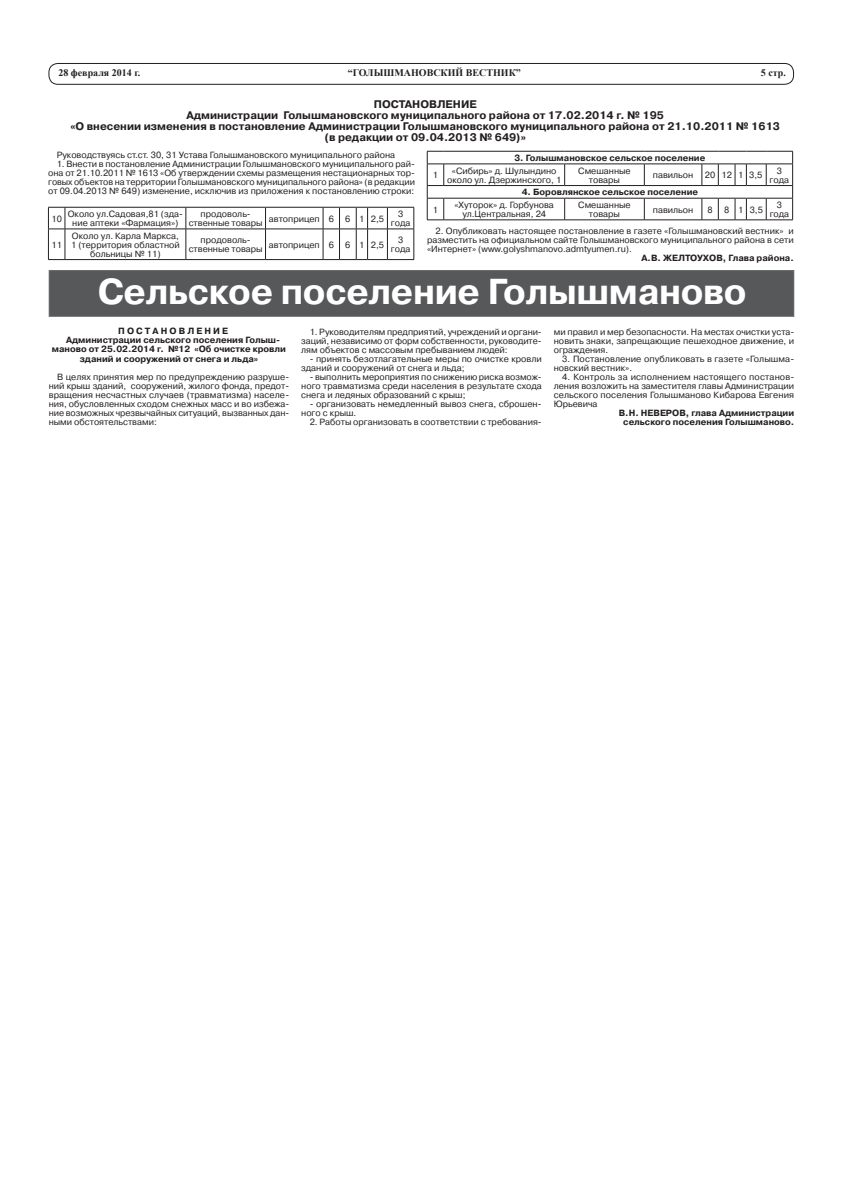
<style>
.page{position:relative;width:842px;height:1191px;background:#fff}
.page>*{position:absolute;margin:0;border:0;box-sizing:border-box;transform-origin:0 0}
.t1{font:700 36px "Pragmatica C";letter-spacing:-.01em;color:#fff}
.t2{font:700 11px/11px "Pragmatica C";color:#231f20;text-align:center}
.t3{font:700 10px "Times New Roman";color:#231f20}
.t4{font:9px/9px "Pragmatica C";color:#231f20;text-align:center}
.t5{font:700 9px/9px "Pragmatica C";color:#231f20;text-align:center}
</style>
<div class="page">
<div style="left:48px;top:63px;width:746px;height:22px;border:1px solid #231f20;border-radius:9px"></div>
<hr style="left:65px;top:207px;width:121px;height:1px;background:#231f20">
<hr style="left:186px;top:207px;width:79px;height:1px;background:#231f20">
<hr style="left:265px;top:207px;width:58px;height:1px;background:#231f20">
<hr style="left:65px;top:229px;width:121px;height:1px;background:#231f20">
<hr style="left:186px;top:229px;width:79px;height:1px;background:#231f20">
<hr style="left:265px;top:229px;width:58px;height:1px;background:#231f20">
<svg style="left:48px;top:259px;width:17px;height:1px"></svg>
<hr style="left:65px;top:259px;width:121px;height:1px;background:#231f20">
<hr style="left:186px;top:259px;width:79px;height:1px;background:#231f20">
<hr style="left:265px;top:259px;width:58px;height:1px;background:#231f20">
<svg style="left:323px;top:259px;width:91px;height:1px"></svg>
<hr style="left:48px;top:229px;width:1px;height:30px;background:#231f20">
<svg style="left:48px;top:207px;width:18px;height:23px"></svg>
<svg style="left:186px;top:207px;width:1px;height:22px"></svg>
<svg style="left:265px;top:207px;width:1px;height:22px"></svg>
<svg style="left:323px;top:207px;width:92px;height:23px"></svg>
<hr style="left:65px;top:229px;width:1px;height:30px;background:#231f20">
<hr style="left:186px;top:229px;width:1px;height:30px;background:#231f20">
<hr style="left:265px;top:229px;width:1px;height:30px;background:#231f20">
<hr style="left:323px;top:229px;width:1px;height:30px;background:#231f20">
<hr style="left:339px;top:229px;width:1px;height:30px;background:#231f20">
<hr style="left:356px;top:229px;width:1px;height:30px;background:#231f20">
<hr style="left:367px;top:229px;width:1px;height:30px;background:#231f20">
<hr style="left:387px;top:229px;width:1px;height:30px;background:#231f20">
<hr style="left:414px;top:229px;width:1px;height:30px;background:#231f20">
<hr style="left:444px;top:151px;width:121px;height:1px;background:#231f20">
<hr style="left:565px;top:151px;width:79px;height:1px;background:#231f20">
<hr style="left:644px;top:151px;width:58px;height:1px;background:#231f20">
<hr style="left:444px;top:164px;width:121px;height:1px;background:#231f20">
<hr style="left:565px;top:164px;width:79px;height:1px;background:#231f20">
<hr style="left:644px;top:164px;width:58px;height:1px;background:#231f20">
<hr style="left:444px;top:185px;width:121px;height:1px;background:#231f20">
<hr style="left:565px;top:185px;width:79px;height:1px;background:#231f20">
<hr style="left:644px;top:185px;width:58px;height:1px;background:#231f20">
<hr style="left:444px;top:198px;width:121px;height:1px;background:#231f20">
<hr style="left:565px;top:198px;width:79px;height:1px;background:#231f20">
<hr style="left:644px;top:198px;width:58px;height:1px;background:#231f20">
<hr style="left:444px;top:220px;width:121px;height:1px;background:#231f20">
<hr style="left:565px;top:220px;width:79px;height:1px;background:#231f20">
<hr style="left:644px;top:220px;width:58px;height:1px;background:#231f20">
<svg style="left:564px;top:164px;width:1px;height:21px"></svg>
<svg style="left:644px;top:164px;width:1px;height:21px"></svg>
<svg style="left:427px;top:151px;width:17px;height:70px"></svg>
<svg style="left:564px;top:198px;width:1px;height:22px"></svg>
<svg style="left:644px;top:198px;width:1px;height:22px"></svg>
<svg style="left:702px;top:151px;width:91px;height:70px"></svg>
<div style="left:48px;top:270px;width:747px;height:47px;background:#57585a"></div>
<p class="t3" style="left:58px;top:66px;width:83px">28 февраля 2014 г.</p>
<p class="t3" style="left:348px;top:66px;width:175px">“ГОЛЫШМАНОВСКИЙ ВЕСТНИК”</p>
<p class="t3" style="left:761px;top:66px;width:27px">5 стр.</p>
<p class="t2" style="left:70px;top:99px;width:711px">постановлениЕ<br>Администрации Голышмановского муниципального района от 17.02.2014 г. № 195<br>«О внесении изменения в постановление Администрации Голышмановского муниципального района от 21.10.2011 № 1613 (в редакции от 09.04.2013 № 649)»</p>
<p class="t4" style="left:57px;top:150px;width:340px">Руководствуясь ст.ст. 30, 31 Устава Голышмановского муниципального района</p>
<p class="t4" style="left:48px;top:159px;width:368px;text-align:justify;text-indent:9px">1. Внести в постановление Администрации Голышмановского муниципального рай&shy;она от 21.10.2011 № 1613 «Об утверждении схемы размещения нестационарных тор&shy;говых объектов на территории Голышмановского муниципального района» (в редакции от 09.04.2013 № 649) изменение, исключив из приложения к постановлению строки:</p>
<p class="t4" style="left:51px;top:214px;width:12px">10</p>
<p class="t4" style="left:68px;top:209px;width:115px">Около ул.Садовая,81 (зда&shy;ние аптеки «Фармация»)</p>
<p class="t4" style="left:189px;top:209px;width:75px">продоволь&shy;ственные товары</p>
<p class="t4" style="left:269px;top:214px;width:67px">автоприцеп 6</p>
<p class="t4" style="left:345px;top:214px;width:40px">6 1 2,5</p>
<p class="t4" style="left:391px;top:209px;width:21px">3 года</p>
<p class="t4" style="left:51px;top:240px;width:12px">11</p>
<p class="t4" style="left:71px;top:231px;width:110px">Около ул. Карла Маркса,<br>1 (территория областной больницы № 11)</p>
<p class="t4" style="left:189px;top:236px;width:75px">продоволь&shy;ственные товары</p>
<p class="t4" style="left:269px;top:240px;width:67px">автоприцеп 6</p>
<p class="t4" style="left:345px;top:240px;width:40px">6 1 2,5</p>
<p class="t4" style="left:391px;top:236px;width:21px">3 года</p>
<p class="t5" style="left:514px;top:153px;width:192px">3. Голышмановское сельское поселение</p>
<p class="t4" style="left:433px;top:171px;width:7px">1</p>
<p class="t4" style="left:447px;top:166px;width:116px">«Сибирь» д. Шулындино около ул. Дзержинского, 1</p>
<p class="t4" style="left:578px;top:166px;width:54px">Смешанные товары</p>
<p class="t4" style="left:653px;top:171px;width:42px">павильон</p>
<p class="t4" style="left:705px;top:171px;width:59px">20 12 1 3,5</p>
<p class="t4" style="left:770px;top:166px;width:21px">3 года</p>
<p class="t5" style="left:522px;top:188px;width:178px">4. Боровлянское сельское поселение</p>
<p class="t4" style="left:433px;top:205px;width:7px">1</p>
<p class="t4" style="left:454px;top:200px;width:101px">«Хуторок» д. Горбунова ул.Центральная, 24</p>
<p class="t4" style="left:578px;top:200px;width:54px">Смешанные товары</p>
<p class="t4" style="left:653px;top:205px;width:42px">павильон</p>
<p class="t4" style="left:707px;top:205px;width:7px">8</p>
<p class="t4" style="left:724px;top:205px;width:40px">8 1 3,5</p>
<p class="t4" style="left:770px;top:200px;width:21px">3 года</p>
<p class="t4" style="left:427px;top:226px;width:368px;text-align:justify;text-indent:9px">2. Опубликовать настоящее постановление в газете «Голышмановский вестник» и разместить на официальном сайте Голышмановского муниципального района в сети «Интернет» (www.golyshmanovo.admtyumen.ru).</p>
<p class="t5" style="left:642px;top:253px;width:154px">А.В. Желтоухов, Глава района.</p>
<h1 class="t1" style="left:98px;top:272px;width:650px">Сельское поселение Голышманово</h1>
<p class="t5" style="left:118px;top:327px;width:111px">ПОС Т А Н ОВ Л Е Н ИЕ</p>
<p class="t5" style="left:66px;top:336px;width:216px">Администрации сельского поселения Голыш-</p>
<p class="t5" style="left:52px;top:345px;width:236px">маново от 25.02.2014 г. №12 «Об очистке кровли</p>
<p class="t5" style="left:80px;top:354px;width:180px">зданий и сооружений от снега и льда»</p>
<p class="t4" style="left:49px;top:372px;width:242px;text-align:justify;text-indent:9px">В целях принятия мер по предупреждению разруше&shy;ний крыш зданий, сооружений, жилого фонда, предот&shy;вращения несчастных случаев (травматизма) населе&shy;ния, обусловленных сходом снежных масс и во избежа&shy;ние возможных чрезвычайных ситуаций, вызванных дан&shy;ными обстоятельствами:</p>
<p class="t4" style="left:301px;top:327px;width:242px;text-align:justify;text-indent:9px">1. Руководителям предприятий, учреждений и органи&shy;заций, независимо от форм собственности, руководите&shy;лям объектов с массовым пребыванием людей:</p>
<p class="t4" style="left:301px;top:354px;width:242px;text-align:left;text-indent:9px">- принять безотлагательные меры по очистке кровли зданий и сооружений от снега и льда;</p>
<p class="t4" style="left:301px;top:372px;width:242px;text-align:justify;text-indent:9px">- выполнить мероприятия по снижению риска возмож&shy;ного травматизма среди населения в результате схода снега и ледяных образований с крыш;</p>
<p class="t4" style="left:301px;top:399px;width:242px;text-align:left;text-indent:9px">- организовать немедленный вывоз снега, сброшен&shy;ного с крыш.</p>
<p class="t4" style="left:310px;top:417px;width:234px">2. Работы организовать в соответствии с требования-</p>
<p class="t4" style="left:554px;top:327px;width:242px;text-align:justify">ми правил и мер безопасности. На местах очистки уста&shy;новить знаки, запрещающие пешеходное движение, и ограждения.</p>
<p class="t4" style="left:554px;top:354px;width:242px;text-align:left;text-indent:9px">3. Постановление опубликовать в газете «Голышма&shy;новский вестник».</p>
<p class="t4" style="left:554px;top:372px;width:242px;text-align:justify;text-indent:9px">4. Контроль за исполнением настоящего постанов&shy;ления возложить на заместителя главы Администрации сельского поселения Голышманово Кибарова Евгения Юрьевича</p>
<p class="t5" style="left:619px;top:408px;width:177px">В.Н. Неверов, глава Администрации сельского поселения Голышманово.</p>
</div>
